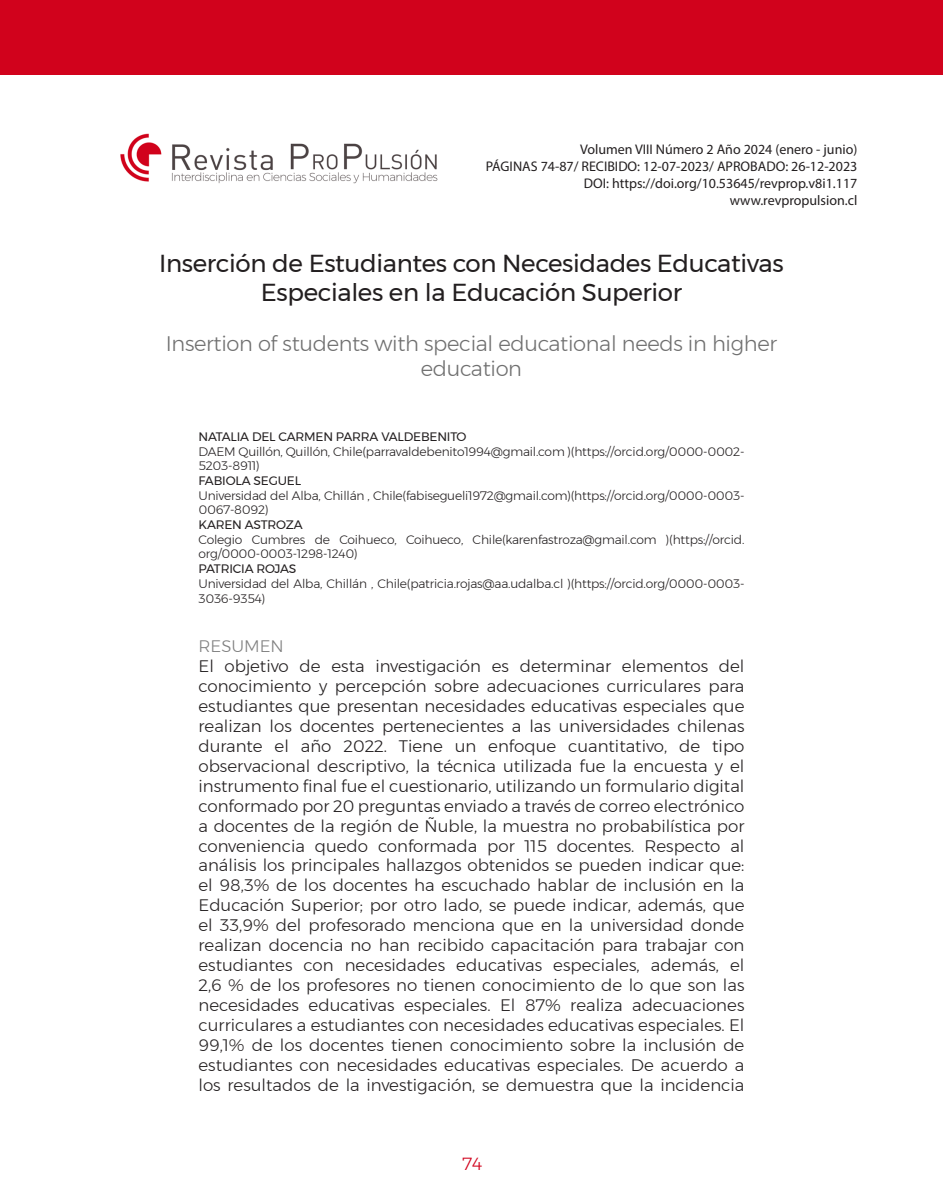
<style>
.page{position:relative;width:943px;height:1191px;background:#fff}
.page>*{position:absolute;margin:0;border:0;box-sizing:border-box;transform-origin:0 0}
._00_parrafo_titulo_español{font:24.5px/29.4px "Montserrat";letter-spacing:-.015em;color:#231f20;text-align:center}
._01_titulo_párrafo_ingles{font:300 21px/25.2px "Montserrat";letter-spacing:-.015em;color:#707070;text-align:center}
.t1{font:300 17.5px "Montserrat";color:#d1021c}
._05_parrafo_resumen_articulo{font:300 16.62px/19.9px "Montserrat";color:#231f20;text-align:justify}
._04_parrafo_resumen_abstrac_keywords{font:300 16.62px "Montserrat";color:#808080}
.parrafo_ISNN{font:14px "Myriad Pro";color:#231f20}
._03_parrafo_institucion_autor{font:300 12.25px/14.7px "Montserrat";letter-spacing:-.015em;color:#231f20}
._02_parrafo_autor{font:12.25px "Montserrat";letter-spacing:-.015em;color:#231f20}
</style>
<div class="page">
<div style="left:0;top:0;width:943px;height:74px;background:#d1021c"></div>
<img style="left:120px;top:133px;width:318px;height:51px">
<p class="parrafo_ISNN" style="left:580px;top:141px;width:279px">Volumen VIII Número 2 Año 2024 (enero - junio)</p>
<p class="parrafo_ISNN" style="left:486px;top:158px;width:373px">PÁGINAS 74-87/ RECIBIDO: 12-07-2023/ APROBADO: 26-12-2023</p>
<p class="parrafo_ISNN" style="left:584px;top:175px;width:275px">DOI: https://doi.org/10.53645/revprop.v8i1.117</p>
<p class="parrafo_ISNN" style="left:729px;top:191px;width:129px">www.revpropulsion.cl</p>
<p class="_00_parrafo_titulo_español" style="left:159px;top:248px;width:626px">Inserción de Estudiantes con Necesidades Educativas<br>Especiales en la Educación Superior</p>
<p class="_01_titulo_párrafo_ingles" style="left:166px;top:331px;width:612px">Insertion of students with special educational needs in higher education</p>
<p class="_02_parrafo_autor" style="left:198px;top:427px;width:269px">NATALIA DEL CARMEN PARRA VALDEBENITO</p>
<p class="_03_parrafo_institucion_autor" style="left:198px;top:443px;width:547px">DAEM Quillón, Quillón, Chile(parravaldebenito1994@gmail.com )(https://orcid.org/0000-0002-<br>5203-8911)</p>
<p class="_02_parrafo_autor" style="left:198px;top:471px;width:104px">FABIOLA SEGUEL</p>
<p class="_03_parrafo_institucion_autor" style="left:198px;top:488px;width:547px">Universidad del Alba, Chillán , Chile(fabisegueli1972@gmail.com)(https://orcid.org/0000-0003-<br>0067-8092)</p>
<p class="_02_parrafo_autor" style="left:198px;top:515px;width:106px">KAREN ASTROZA</p>
<p class="_03_parrafo_institucion_autor" style="left:198px;top:532px;width:547px">Colegio Cumbres de Coihueco, Coihueco, Chile(karenfastroza@gmail.com )(https://orcid. org/0000-0003-1298-1240)</p>
<p class="_02_parrafo_autor" style="left:198px;top:559px;width:99px">PATRICIA ROJAS</p>
<p class="_03_parrafo_institucion_autor" style="left:198px;top:576px;width:547px">Universidad del Alba, Chillán , Chile(patricia.rojas@aa.udalba.cl )(https://orcid.org/0000-0003-<br>3036-9354)</p>
<p class="_04_parrafo_resumen_abstrac_keywords" style="left:198px;top:633px;width:87px">RESUMEN</p>
<p class="_05_parrafo_resumen_articulo" style="left:198px;top:656px;width:547px">El objetivo de esta investigación es determinar elementos del conocimiento y percepción sobre adecuaciones curriculares para estudiantes que presentan necesidades educativas especiales que realizan los docentes pertenecientes a las universidades chilenas durante el año 2022. Tiene un enfoque cuantitativo, de tipo observacional descriptivo, la técnica utilizada fue la encuesta y el instrumento final fue el cuestionario, utilizando un formulario digital conformado por 20 preguntas enviado a través de correo electrónico a docentes de la región de Ñuble, la muestra no probabilística por conveniencia quedo conformada por 115 docentes. Respecto al análisis los principales hallazgos obtenidos se pueden indicar que: el 98,3% de los docentes ha escuchado hablar de inclusión en la Educación Superior; por otro lado, se puede indicar, además, que el 33,9% del profesorado menciona que en la universidad donde realizan docencia no han recibido capacitación para trabajar con estudiantes con necesidades educativas especiales, además, el 2,6 % de los profesores no tienen conocimiento de lo que son las necesidades educativas especiales. El 87% realiza adecuaciones curriculares a estudiantes con necesidades educativas especiales. El 99,1% de los docentes tienen conocimiento sobre la inclusión de estudiantes con necesidades educativas especiales. De acuerdo a los resultados de la investigación, se demuestra que la incidencia</p>
<p class="t1" style="left:462px;top:1151px;width:22px">74</p>
</div>
